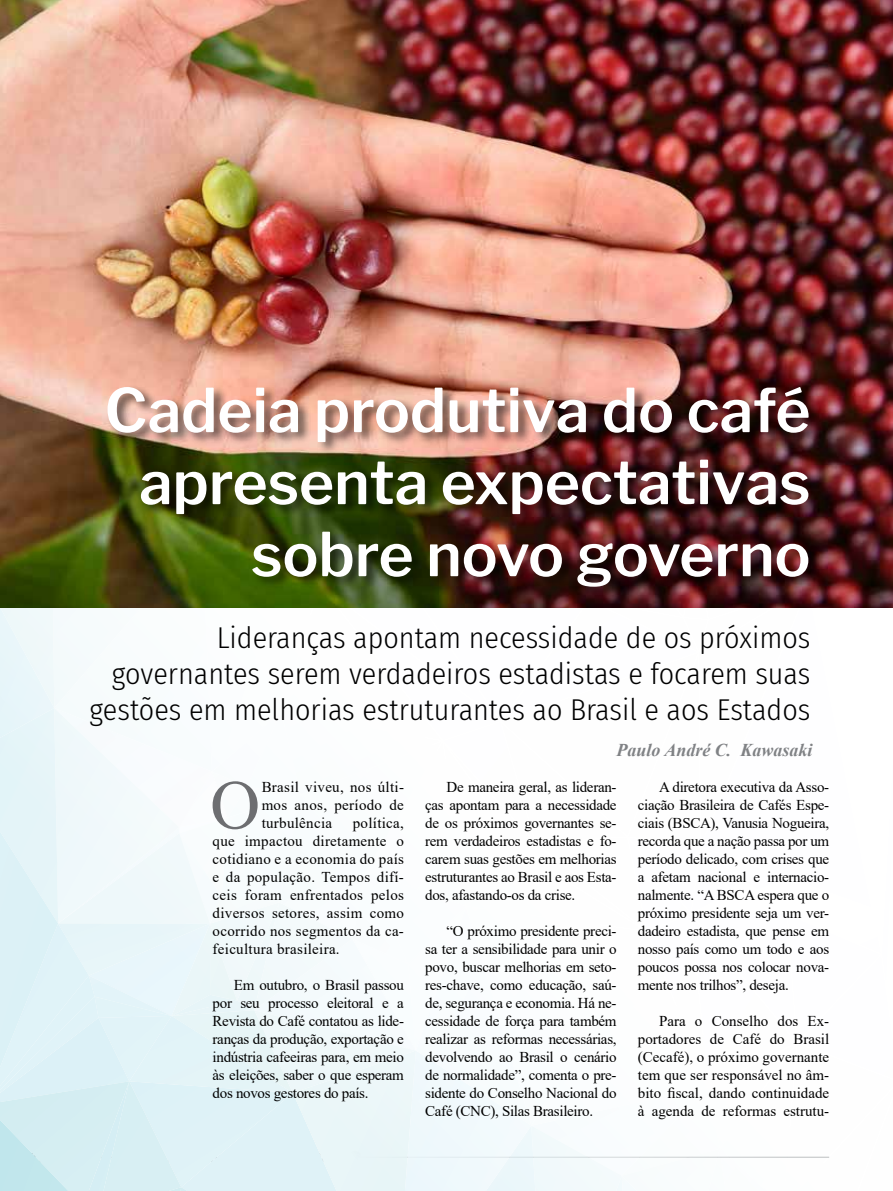
<style>
.page{position:relative;width:893px;height:1191px;background:#fff}
.page>*{position:absolute;margin:0;border:0;box-sizing:border-box;transform-origin:0 0}
.t1{font:69.3px "Times New Roman";color:#6d6e71}
.t2{font:600 60px/72px "Libre Franklin";color:#fff;text-align:right}
.t3{font:300 30px/36px "Fira Sans Condensed";color:#000;text-align:right}
.t4{font:italic 700 18px "Times New Roman";color:#808285}
.t5{font:15px/18px "Times New Roman";letter-spacing:-.02em;color:#000;text-align:justify}
</style>
<div class="page">
<svg style="left:0;top:607px;width:893px;height:584px"></svg>
<img style="left:0;top:0;width:893px;height:607px">
<div style="left:106px;top:385px;width:717px;height:215px;background:#000;opacity:.6"></div>
<h2 class="t2" style="left:104px;top:374px;width:707px">Cadeia produtiva do café apresenta expectativas sobre novo governo</h2>
<h3 class="t3" style="left:90px;top:619px;width:722px">Lideranças apontam necessidade de os próximos governantes serem verdadeiros estadistas e focarem suas gestões em melhorias estruturantes ao Brasil e aos Estados</h3>
<h1 class="t1" style="left:210px;top:756px;width:52px">O</h1>
<p class="t5" style="left:262px;top:778px;width:144px">Brasil viveu, nos últi&shy;mos anos, período de turbulência</p>
<p class="t5" style="left:213px;top:814px;width:193px;text-indent:140px">política, que impactou diretamente o cotidiano e a economia do país e da população. Tempos difí&shy;ceis foram enfrentados pelos diversos setores, assim como ocorrido nos segmentos da ca&shy;feicultura brasileira.</p>
<p class="t5" style="left:213px;top:976px;width:193px;text-indent:21px">Em outubro, o Brasil passou por seu processo eleitoral e a Revista do Café contatou as lide&shy;ranças da produção, exportação e indústria cafeeiras para, em meio às eleições, saber o que esperam dos novos gestores do país.</p>
<p class="t4" style="left:616px;top:737px;width:197px">Paulo André C. Kawasaki</p>
<p class="t5" style="left:425px;top:778px;width:193px;text-indent:21px">De maneira geral, as lideran&shy;ças apontam para a necessidade de os próximos governantes se&shy;rem verdadeiros estadistas e fo&shy;carem suas gestões em melhorias estruturantes ao Brasil e aos Esta&shy;dos, afastando-os da crise.</p>
<p class="t5" style="left:425px;top:922px;width:193px;text-indent:21px">“O próximo presidente preci&shy;sa ter a sensibilidade para unir o povo, buscar melhorias em seto&shy;res-chave, como educação, saú&shy;de, segurança e economia. Há ne&shy;cessidade de força para também realizar as reformas necessárias, devolvendo ao Brasil o cenário de normalidade”, comenta o pre&shy;sidente do Conselho Nacional do Café (CNC), Silas Brasileiro.</p>
<p class="t5" style="left:638px;top:778px;width:193px;text-indent:21px">A diretora executiva da Asso&shy;ciação Brasileira de Cafés Espe&shy;ciais (BSCA), Vanusia Nogueira, recorda que a nação passa por um período delicado, com crises que a afetam nacional e internacio&shy;nalmente. “A BSCA espera que o próximo presidente seja um ver&shy;dadeiro estadista, que pense em nosso país como um todo e aos poucos possa nos colocar nova&shy;mente nos trilhos”, deseja.</p>
<p class="t5" style="left:638px;top:1012px;width:193px;text-indent:21px">Para o Conselho dos Ex&shy;portadores de Café do Brasil (Cecafé), o próximo governante tem que ser responsável no âm&shy;bito fiscal, dando continuidade à agenda de reformas estrutu-</p>
</div>
